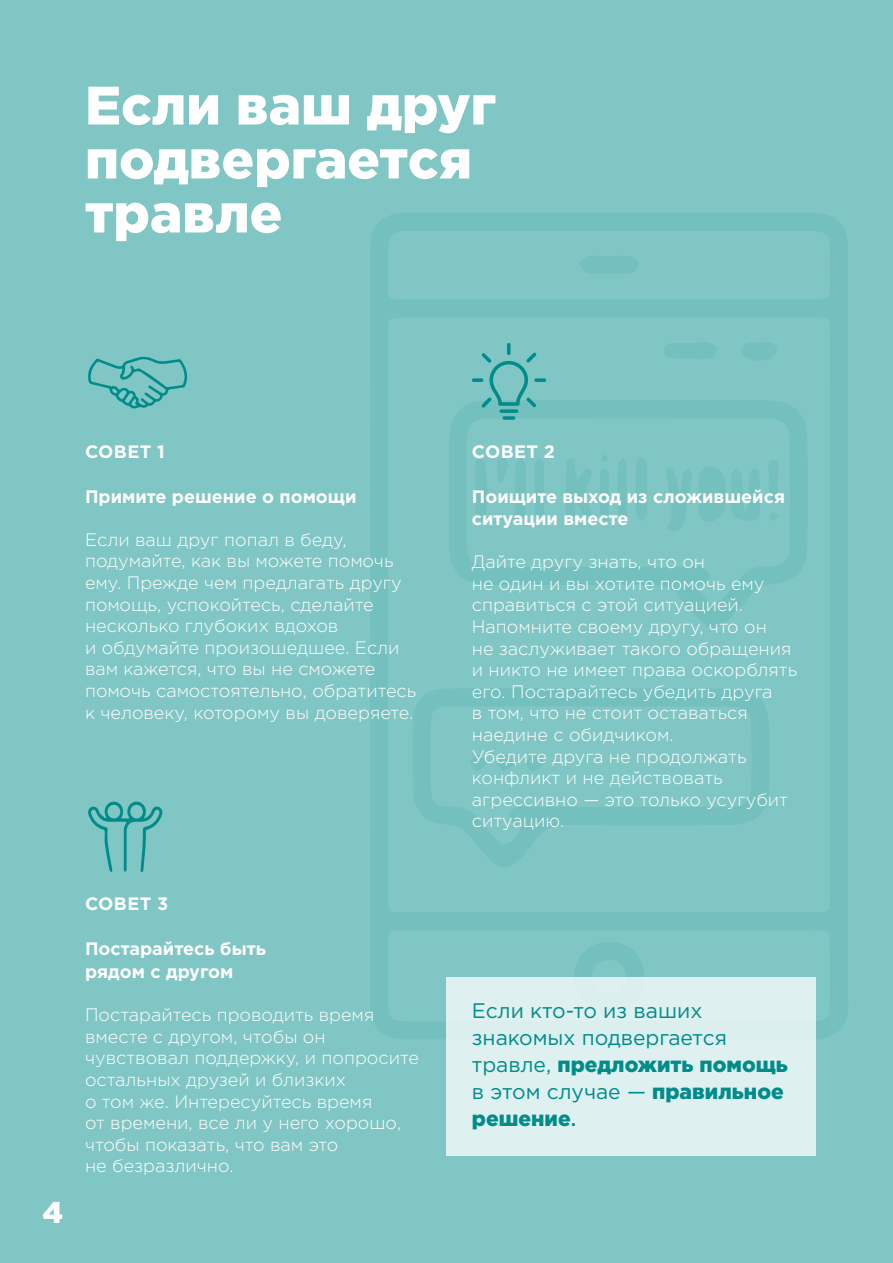
<style>
.page{position:relative;width:893px;height:1263px;background:#80c6c4}
.page>*{position:absolute;margin:0;border:0;box-sizing:border-box;transform-origin:0 0}
.t1{font:900 54px/54px "Gotham Pro";color:#fff}
.t2{font:900 30px "Gotham Pro";color:#fff}
.t3{font:21px/27px "Gotham Pro";color:#008c8a}
.t4{font:300 18px/21.6px "Gotham Pro";color:#fff}
.t5{font:700 18px/22.5px "Gotham Pro";color:#fff}
.s1{font-weight:900}
.s2{font-weight:500}
</style>
<div class="page">
<svg style="left:370px;top:213px;width:478px;height:826px"></svg>
<svg style="left:449px;top:400px;width:359px;height:230px"></svg>
<svg style="left:412px;top:688px;width:357px;height:182px"></svg>
<svg style="left:663px;top:341px;width:54px;height:18px"></svg>
<svg style="left:741px;top:342px;width:37px;height:19px"></svg>
<svg style="left:573px;top:941px;width:71px;height:36px"></svg>
<svg style="left:578px;top:255px;width:61px;height:20px"></svg>
<svg style="left:565px;top:458px;width:27px;height:63px"></svg>
<svg style="left:665px;top:468px;width:27px;height:64px"></svg>
<svg style="left:635px;top:458px;width:12px;height:63px"></svg>
<svg style="left:475px;top:459px;width:12px;height:62px"></svg>
<svg style="left:515px;top:458px;width:11px;height:63px"></svg>
<svg style="left:534px;top:458px;width:10px;height:63px"></svg>
<svg style="left:617px;top:458px;width:10px;height:63px"></svg>
<svg style="left:600px;top:468px;width:9px;height:53px"></svg>
<svg style="left:496px;top:457px;width:12px;height:26px"></svg>
<svg style="left:601px;top:454px;width:8px;height:8px"></svg>
<svg style="left:526px;top:754px;width:20px;height:17px"></svg>
<svg style="left:497px;top:755px;width:20px;height:16px"></svg>
<svg style="left:470px;top:755px;width:17px;height:16px"></svg>
<svg style="left:698px;top:460px;width:84px;height:63px"></svg>
<div style="left:446px;top:977px;width:370px;height:178px;background:#dff0f0"></div>
<svg style="left:88px;top:357px;width:99px;height:52px"></svg>
<svg style="left:472px;top:343px;width:74px;height:77px"></svg>
<svg style="left:88px;top:801px;width:75px;height:71px"></svg>
<h1 class="t1" style="left:85px;top:77px;width:412px">Если ваш друг подвергается травле</h1>
<p class="t5" style="left:85px;top:439px;width:81px">СОВЕТ 1</p>
<p class="t5" style="left:85px;top:484px;width:273px">Примите решение о помощи</p>
<p class="t4" style="left:85px;top:529px;width:333px">Если ваш друг попал в беду, подумайте, как вы можете помочь ему. Прежде чем предлагать другу помощь, успокойтесь, сделайте несколько глубоких вдохов<br>и обдумайте произошедшее. Если вам кажется, что вы не сможете помочь самостоятельно, обратитесь к человеку, которому вы доверяете.</p>
<p class="t5" style="left:472px;top:439px;width:85px">СОВЕТ 2</p>
<p class="t5" style="left:472px;top:484px;width:315px">Поищите выход из сложившейся ситуации вместе</p>
<p class="t4" style="left:472px;top:551px;width:327px">Дайте другу знать, что он<br>не один и вы хотите помочь ему справиться с этой ситуацией.<br>Напомните своему другу, что он<br>не заслуживает такого обращения и никто не имеет права оскорблять его. Постарайтесь убедить друга<br>в том, что не стоит оставаться наедине с обидчиком.<br>Убедите друга не продолжать конфликт и не действовать агрессивно — это только усугубит ситуацию.</p>
<h2 class="t2" style="left:43px;top:1194px;width:22px">4</h2>
<p class="t5" style="left:85px;top:892px;width:85px">СОВЕТ 3</p>
<p class="t5" style="left:85px;top:937px;width:182px">Постарайтесь быть рядом с другом</p>
<p class="t4" style="left:85px;top:1004px;width:335px">Постарайтесь проводить время вместе с другом, чтобы он чувствовал поддержку, и попросите остальных друзей и близких<br>о том же. Интересуйтесь время<br>от времени, все ли у него хорошо, чтобы показать, что вам это<br>не безразлично.</p>
<p class="t3" style="left:472px;top:997px;width:317px">Если кто-то из ваших знакомых подвергается травле, <span class="s1">предложить помощь </span>в этом случае — <span class="s1">правильное решение</span><span class="s2">.</span></p>
</div>
